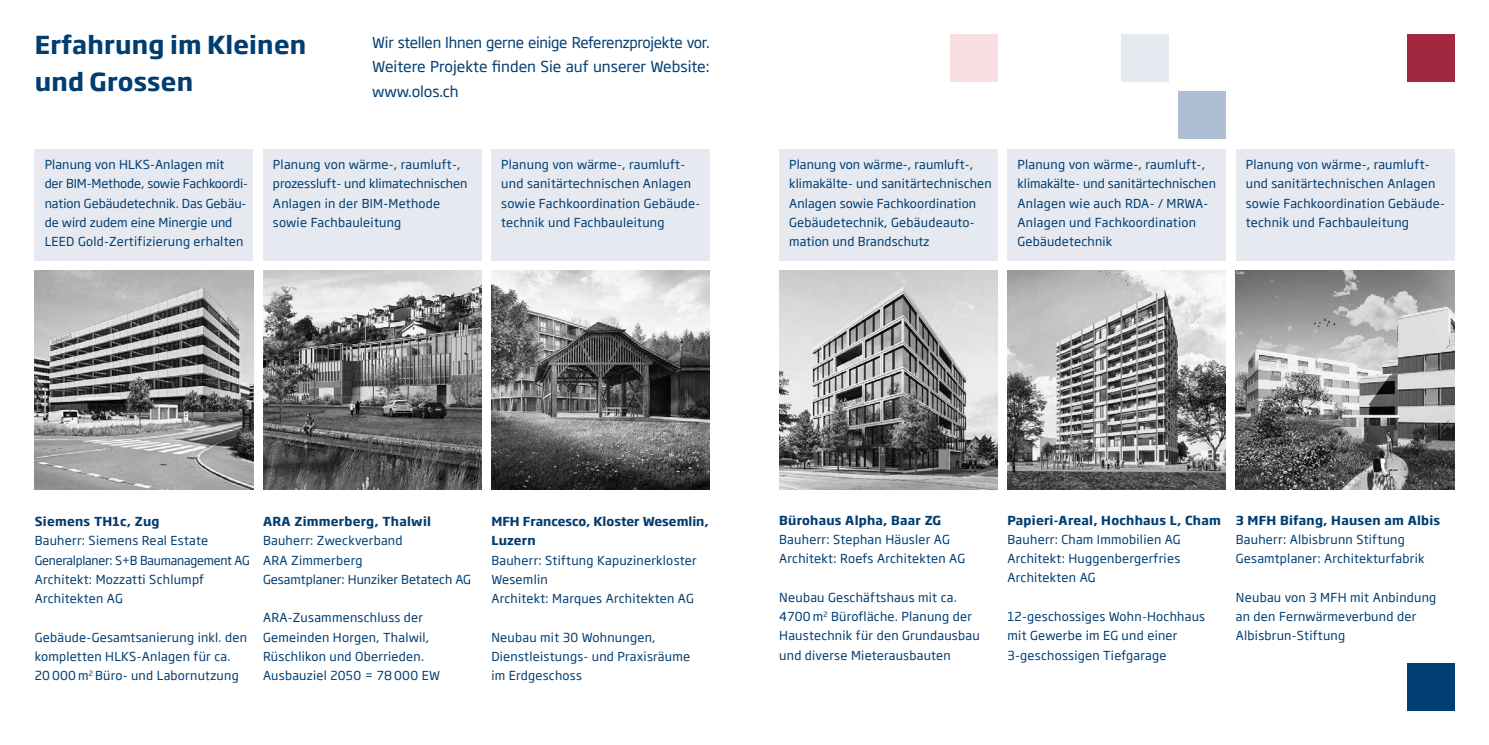
<style>
.page{position:relative;width:1489px;height:745px;background:#fff}
.page>*{position:absolute;margin:0;border:0;box-sizing:border-box;transform-origin:0 0}
.t1{font:700 24.5px/36.8px "Soho Gothic Std";letter-spacing:.01em;color:#003d71}
.t2{font:14.88px/24.5px "Soho Gothic Std";color:#003d71;text-align:justify}
.t3{font:12.25px/19.2px "Soho Gothic Std";letter-spacing:.02em;color:#003d71}
.t4{font:12.25px/19.2px "Soho Gothic Std";color:#003d71}
.t5{font:700 12.25px "Soho Gothic Std";letter-spacing:.02em;color:#003d71}
.t6{font:700 12.25px/19.2px "Soho Gothic Std";color:#003d71}
</style>
<div class="page">
<img style="left:779px;top:271px;width:218px;height:218px">
<img style="left:1007px;top:271px;width:218px;height:218px">
<img style="left:1235px;top:271px;width:218px;height:218px">
<div style="left:779px;top:149px;width:218px;height:112px;background:#e6e9f0"></div>
<div style="left:1007px;top:149px;width:218px;height:112px;background:#e6e9f0"></div>
<div style="left:1235px;top:149px;width:218px;height:112px;background:#e6e9f0"></div>
<img style="left:35px;top:271px;width:218px;height:218px">
<img style="left:263px;top:271px;width:218px;height:218px">
<img style="left:491px;top:271px;width:218px;height:218px">
<div style="left:35px;top:149px;width:218px;height:112px;background:#e6e9f0"></div>
<div style="left:263px;top:149px;width:218px;height:112px;background:#e6e9f0"></div>
<div style="left:491px;top:149px;width:218px;height:112px;background:#e6e9f0"></div>
<div style="left:1406px;top:662px;width:47px;height:47px;background:#003d71"></div>
<div style="left:1406px;top:35px;width:47px;height:47px;background:#a22842"></div>
<div style="left:950px;top:35px;width:47px;height:47px;background:#f7dee0"></div>
<div style="left:1178px;top:92px;width:47px;height:47px;background:#afbfd3"></div>
<div style="left:1121px;top:35px;width:47px;height:47px;background:#e6e9f0"></div>
<h1 class="t1" style="left:35px;top:27px;width:273px">Erfahrung im Kleinen und Grossen</h1>
<p class="t2" style="left:372px;top:30px;width:339px">Wir stellen Ihnen gerne einige Referenzprojekte vor.<br>Weitere Projekte finden Sie auf unserer Website: www.olos.ch</p>
<p class="t4" style="left:45px;top:155px;width:205px">Planung von HLKS-Anlagen mit<br>der BIM-Methode, sowie Fachkoordi&shy;nation Gebäudetechnik. Das Gebäu&shy;de wird zudem eine Minergie und LEED Gold-Zertifizierung erhalten</p>
<p class="t3" style="left:273px;top:155px;width:196px">Planung von wärme-, raumluft-, prozessluft- und klimatechnischen<br>Anlagen in der BIM-Methode sowie Fachbauleitung</p>
<p class="t3" style="left:501px;top:155px;width:201px">Planung von wärme-, raumluft&shy;und sanitärtechnischen Anlagen sowie Fachkoordination Gebäude&shy;technik und Fachbauleitung</p>
<p class="t3" style="left:789px;top:155px;width:204px">Planung von wärme-, raumluft-, klimakälte- und sanitärtechnischen<br>Anlagen sowie Fachkoordination<br>Gebäudetechnik, Gebäudeauto&shy;mation und Brandschutz</p>
<p class="t3" style="left:1017px;top:155px;width:200px">Planung von wärme-, raumluft-, klimakälte- und sanitärtechnischen<br>Anlagen wie auch RDA- / MRWA--<br>Anlagen und Fachkoordination<br>Gebäudetechnik</p>
<p class="t3" style="left:1245px;top:155px;width:201px">Planung von wärme-, raumluft&shy;und sanitärtechnischen Anlagen sowie Fachkoordination Gebäude&shy;technik und Fachbauleitung</p>
<p class="t5" style="left:35px;top:513px;width:126px">Siemens TH1c, Zug</p>
<p class="t3" style="left:35px;top:531px;width:216px">Bauherr: Siemens Real Estate<br>Generalplaner: S+B Baumanagement AG<br>Architekt: Mozzatti Schlumpf<br>Architekten AG</p>
<p class="t3" style="left:35px;top:627px;width:214px">Gebäude-Gesamtsanierung inkl. den kompletten HLKS-Anlagen für ca.<br>20 000 m<sup>2</sup> Büro- und Labornutzung</p>
<p class="t5" style="left:263px;top:513px;width:169px">ARA Zimmerberg, Thalwil</p>
<p class="t4" style="left:263px;top:531px;width:209px">Bauherr: Zweckverband<br>ARA Zimmerberg<br>Gesamtplaner: Hunziker Betatech AG</p>
<p class="t3" style="left:263px;top:608px;width:178px">ARA-Zusammenschluss der<br>Gemeinden Horgen, Thalwil,<br>Rüschlikon und Oberrieden.<br>Ausbauziel 2050 = 78 000 EW</p>
<p class="t6" style="left:491px;top:511px;width:219px">MFH Francesco, Kloster Wesemlin,<br>Luzern</p>
<p class="t3" style="left:491px;top:550px;width:207px">Bauherr: Stiftung Kapuzinerkloster<br>Wesemlin<br>Architekt: Marques Architekten AG</p>
<p class="t3" style="left:491px;top:627px;width:200px">Neubau mit 30 Wohnungen,<br>Dienstleistungs- und Praxisräume im Erdgeschoss</p>
<p class="t5" style="left:779px;top:512px;width:163px">Bürohaus Alpha, Baar ZG</p>
<p class="t3" style="left:779px;top:529px;width:187px">Bauherr: Stephan Häusler AG<br>Architekt: Roefs Architekten AG</p>
<p class="t3" style="left:779px;top:587px;width:202px">Neubau Geschäftshaus mit ca.<br>4700 m<sup>2</sup> Bürofläche. Planung der<br>Haustechnik für den Grundausbau und diverse Mieterausbauten</p>
<p class="t5" style="left:1007px;top:511px;width:215px">Papieri-Areal, Hochhaus L, Cham</p>
<p class="t3" style="left:1007px;top:529px;width:175px;text-align:justify">Bauherr: Cham Immobilien AG Architekt: Huggenbergerfries Architekten AG</p>
<p class="t3" style="left:1007px;top:606px;width:199px">12-geschossiges Wohn-Hochhaus mit Gewerbe im EG und einer<br>3-geschossigen Tiefgarage</p>
<p class="t5" style="left:1235px;top:511px;width:206px">3 MFH Bifang, Hausen am Albis</p>
<p class="t3" style="left:1235px;top:529px;width:190px">Bauherr: Albisbrunn Stiftung<br>Gesamtplaner: Architekturfabrik</p>
<p class="t3" style="left:1235px;top:587px;width:202px">Neubau von 3 MFH mit Anbindung an den Fernwärmeverbund der<br>Albisbrun-Stiftung</p>
</div>
